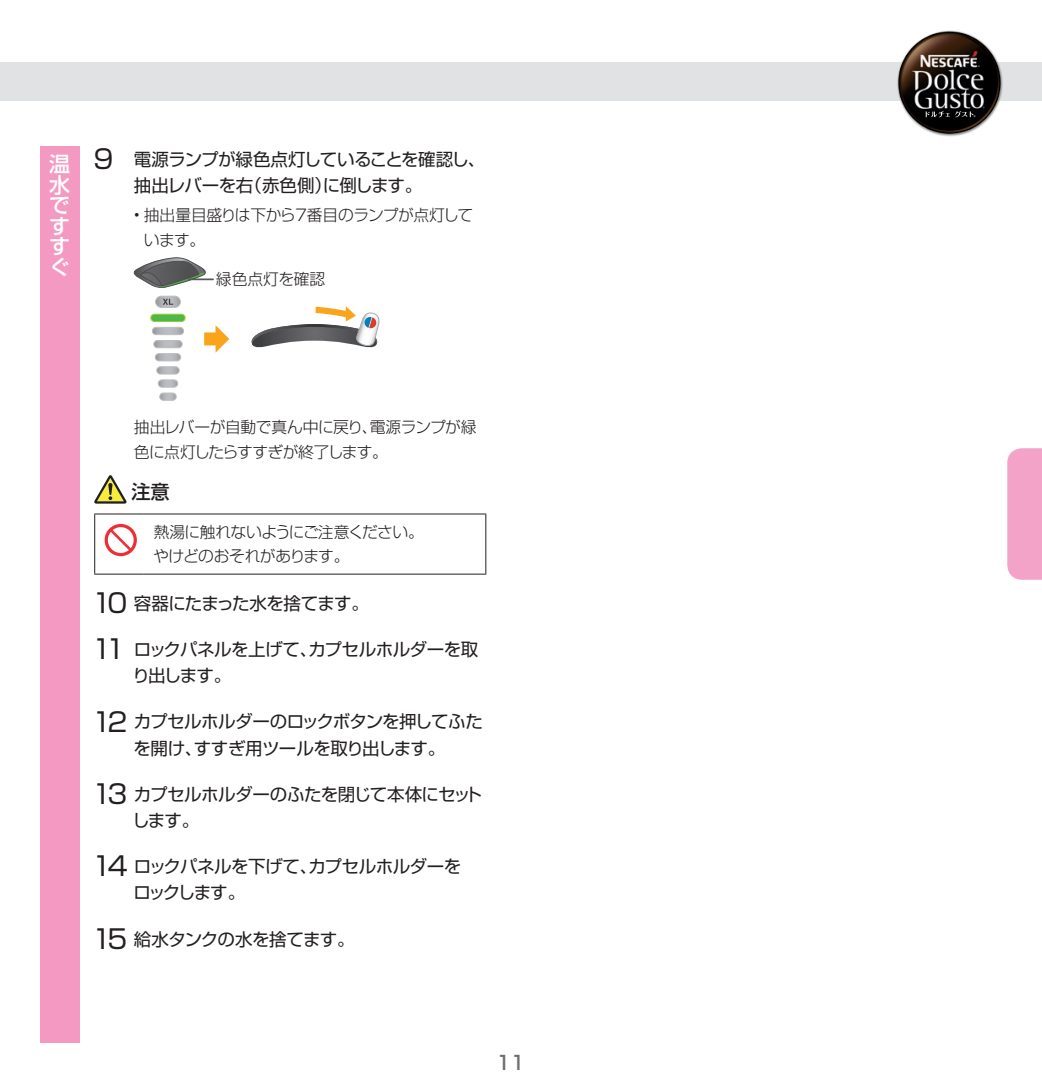
<style>
.page{position:relative;width:1042px;height:1092px;background:#fff}
.page>*{position:absolute;margin:0;border:0;box-sizing:border-box;transform-origin:0 0}
.t1{font:500 21px/20.7px "Shin Go Pro";color:#fff;text-align:justify}
.t2{font:500 19.25px "Shin Go Pro";color:#6c6d70}
.t3{font:500 19.25px "Shin Go Pro";color:#231f20}
.t4{font:17.5px/26.2px "Shin Go Pro";letter-spacing:-.03em;color:#231f20}
.t5{font:300 15.75px/24.5px "Shin Go Pro";letter-spacing:-.035em;color:#231f20}
.t6{font:300 15.75px "Shin Go Pro";color:#231f20}
.s1{font-size:26.25px}
</style>
<div class="page">
<div style="left:0;top:63px;width:1042px;height:38px;background:#e1e2e4"></div>
<img style="left:890px;top:30px;width:113px;height:106px">
<svg style="left:925px;top:110px;width:51px;height:8px"></svg>
<div style="left:1007px;top:448px;width:35px;height:131px;background:#f4a3c8"></div>
<div style="left:40px;top:146px;width:39px;height:896px;background:#f499c2"></div>
<div style="left:151px;top:314px;width:34px;height:7px;background:#4cb848;border-radius:4px"></div>
<div style="left:151px;top:314px;width:34px;height:7px;border:1px solid #97c93c;border-radius:4px"></div>
<svg style="left:152px;top:327px;width:32px;height:7px"></svg>
<div style="left:152px;top:327px;width:32px;height:8px;border:1px solid #bcbdc0;border-radius:4px"></div>
<svg style="left:154px;top:340px;width:28px;height:8px"></svg>
<div style="left:154px;top:340px;width:28px;height:8px;border:1px solid #bcbdc0;border-radius:4px"></div>
<svg style="left:155px;top:353px;width:26px;height:8px"></svg>
<div style="left:155px;top:353px;width:26px;height:8px;border:1px solid #bcbdc0;border-radius:4px"></div>
<svg style="left:157px;top:367px;width:22px;height:7px"></svg>
<div style="left:157px;top:366px;width:22px;height:8px;border:1px solid #bcbdc0;border-radius:4px"></div>
<svg style="left:158px;top:380px;width:20px;height:7px"></svg>
<div style="left:158px;top:380px;width:20px;height:7px;border:1px solid #bcbdc0;border-radius:4px"></div>
<svg style="left:160px;top:393px;width:16px;height:7px"></svg>
<div style="left:160px;top:393px;width:16px;height:7px;border:1px solid #bcbdc0;border-radius:4px"></div>
<div style="left:155px;top:296px;width:26px;height:11px;border:1px solid #bcbdc0;border-radius:6px"></div>
<svg style="left:156px;top:296px;width:24px;height:11px"></svg>
<svg style="left:251px;top:306px;width:129px;height:42px"></svg>
<svg style="left:133px;top:257px;width:73px;height:31px"></svg>
<svg style="left:204px;top:325px;width:25px;height:27px"></svg>
<hr style="left:189px;top:278px;width:24px;height:2px;background:#57585a">
<svg style="left:94px;top:475px;width:32px;height:28px"></svg>
<hr style="left:94px;top:513px;width:50px;height:1px;background:#231f20">
<hr style="left:94px;top:514px;width:1px;height:59px;background:#231f20">
<hr style="left:144px;top:513px;width:342px;height:1px;background:#231f20">
<hr style="left:485px;top:514px;width:1px;height:59px;background:#231f20">
<hr style="left:94px;top:573px;width:50px;height:1px;background:#231f20">
<hr style="left:144px;top:573px;width:342px;height:1px;background:#231f20">
<svg style="left:105px;top:524px;width:32px;height:32px"></svg>
<p class="t1" style="left:49px;top:151px;width:22px">温水ですすぐ</p>
<p class="t4" style="left:134px;top:144px;width:353px;text-indent:-40px"><span class="s1">9</span> 電源ランプが緑色点灯していることを確認し、抽出レバーを右（赤色側）に倒します。</p>
<p class="t5" style="left:144px;top:201px;width:331px;text-indent:-10px">• 抽出量目盛りは下から7番目のランプが点灯しています。</p>
<p class="t6" style="left:216px;top:266px;width:111px">緑色点灯を確認</p>
<p class="t5" style="left:134px;top:413px;width:344px">抽出レバーが自動で真ん中に戻り、電源ランプが緑色に点灯したらすすぎが終了します。</p>
<p class="t3" style="left:131px;top:475px;width:40px">注意</p>
<p class="t5" style="left:153px;top:517px;width:272px">熱湯に触れないようにご注意ください。やけどのおそれがあります。</p>
<p class="t4" style="left:92px;top:588px;width:279px"><span class="s1">10</span> 容器にたまった水を捨てます。</p>
<p class="t4" style="left:132px;top:634px;width:347px;text-indent:-41px"><span class="s1">11</span> ロックパネルを上げて、カプセルホルダーを取り出します。</p>
<p class="t4" style="left:92px;top:706px;width:393px;text-align:center"><span class="s1">12</span> カプセルホルダーのロックボタンを押してふたを開け、すすぎ用ツールを取り出します。</p>
<p class="t4" style="left:132px;top:778px;width:351px;text-indent:-40px"><span class="s1">13</span> カプセルホルダーのふたを閉じて本体にセットします。</p>
<p class="t4" style="left:133px;top:851px;width:329px;text-indent:-42px"><span class="s1">14</span> ロックパネルを下げて、カプセルホルダーをロックします。</p>
<p class="t4" style="left:92px;top:923px;width:264px"><span class="s1">15</span> 給水タンクの水を捨てます。</p>
<p class="t2" style="left:496px;top:1046px;width:31px">11</p>
</div>
